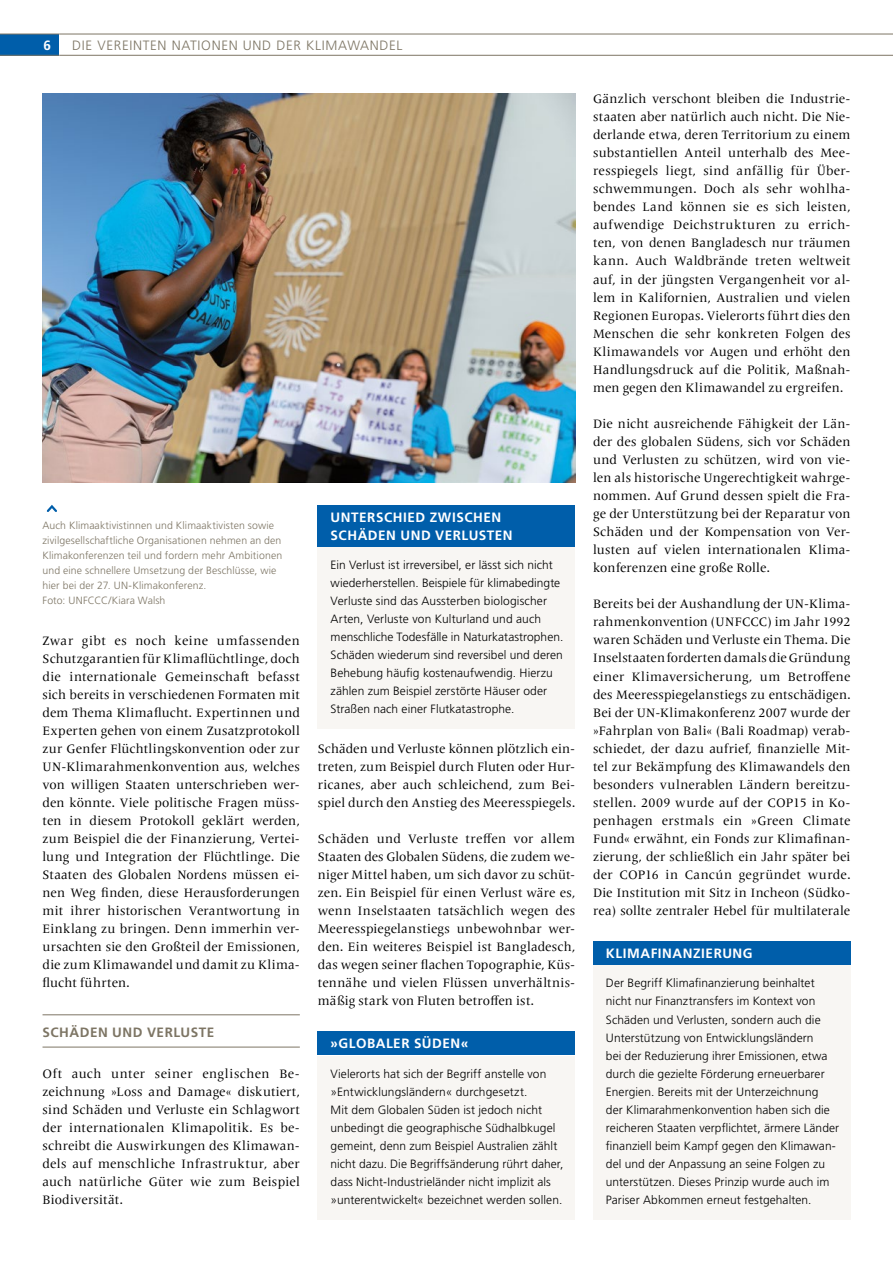
<style>
.page{position:relative;width:893px;height:1263px;background:#fff}
.page>*{position:absolute;margin:0;border:0;box-sizing:border-box;transform-origin:0 0}
.t1{font:700 13.5px/18px "Frutiger LT Std";letter-spacing:.04em;color:#fff}
.t2{font:300 13.5px "Frutiger LT Std";letter-spacing:.05em;color:#7d7564}
.t3{font:700 13.5px "Frutiger LT Std";letter-spacing:.04em;color:#7d7564}
.t4{font:12.75px/18px "Frutiger Serif LT Pro";letter-spacing:.01em;color:#000;text-align:justify}
.t5{font:300 12px/18px "Frutiger LT Std";letter-spacing:.005em;color:#000}
.t6{font:300 10.5px/15px "Frutiger LT Std";letter-spacing:.01em;color:#7d7564}
</style>
<div class="page">
<div style="left:0;top:34px;width:60px;height:21px;background:#005eaa"></div>
<hr style="left:0;top:34px;width:60px;height:1px;background:#7d7564">
<hr style="left:60px;top:34px;width:833px;height:1px;background:#7d7564">
<hr style="left:0;top:55px;width:60px;height:1px;background:#7d7564">
<hr style="left:60px;top:55px;width:833px;height:1px;background:#7d7564">
<hr style="left:43px;top:1014px;width:257px;height:1px;background:#7d7564">
<hr style="left:43px;top:1047px;width:257px;height:1px;background:#7d7564">
<div style="left:318px;top:505px;width:257px;height:42px;background:#005eaa"></div>
<div style="left:318px;top:547px;width:257px;height:182px;background:#f8f6f3"></div>
<div style="left:318px;top:1031px;width:257px;height:24px;background:#005eaa"></div>
<div style="left:318px;top:1056px;width:257px;height:164px;background:#f8f6f3"></div>
<img style="left:43px;top:94px;width:532px;height:388px">
<svg style="left:46px;top:505px;width:11px;height:7px"></svg>
<div style="left:593px;top:941px;width:257px;height:24px;background:#005eaa"></div>
<div style="left:593px;top:966px;width:257px;height:254px;background:#f8f6f3"></div>
<p class="t1" style="left:44px;top:36px;width:9px">6</p>
<p class="t2" style="left:72px;top:37px;width:332px">DIE VEREINTEN NATIONEN UND DER KLIMAWANDEL</p>
<p class="t6" style="left:43px;top:518px;width:241px">Auch Klimaaktivistinnen und Klimaaktivisten sowie zivilgesellschaftliche Organisationen nehmen an den Klimakonferenzen teil und fordern mehr Ambitionen und eine schnellere Umsetzung der Beschlüsse, wie hier bei der 27. UN-Klimakonferenz.<br>Foto: UNFCCC/Kiara Walsh</p>
<p class="t4" style="left:43px;top:631px;width:259px">Zwar gibt es noch keine umfassenden Schutzgarantien für Klimaflüchtlinge, doch die internationale Gemeinschaft befasst sich bereits in verschiedenen Formaten mit dem Thema Klimaflucht. Expertinnen und Experten gehen von einem Zusatzprotokoll zur Genfer Flüchtlingskonvention oder zur UN-Klimarahmenkonvention aus, welches von willigen Staaten unterschrieben wer&shy;den könnte. Viele politische Fragen müss&shy;ten in diesem Protokoll geklärt werden, zum Beispiel die der Finanzierung, Vertei&shy;lung und Integration der Flüchtlinge. Die Staaten des Globalen Nordens müssen ei&shy;nen Weg finden, diese Herausforderungen mit ihrer historischen Verantwortung in Einklang zu bringen. Denn immerhin ver&shy;ursachten sie den Großteil der Emissionen, die zum Klimawandel und damit zu Klima&shy;flucht führten.</p>
<p class="t3" style="left:43px;top:1024px;width:173px">SCHÄDEN UND VERLUSTE</p>
<p class="t4" style="left:43px;top:1064px;width:259px">Oft auch unter seiner englischen Be&shy;zeichnung »Loss and Damage« diskutiert, sind Schäden und Verluste ein Schlagwort der internationalen Klimapolitik. Es be&shy;schreibt die Auswirkungen des Klimawan&shy;dels auf menschliche Infrastruktur, aber auch natürliche Güter wie zum Beispiel Biodiversität.</p>
<p class="t1" style="left:331px;top:508px;width:184px">UNTERSCHIED ZWISCHEN<br>SCHÄDEN UND VERLUSTEN</p>
<p class="t5" style="left:331px;top:556px;width:234px">Ein Verlust ist irreversibel, er lässt sich nicht wiederherstellen. Beispiele für klimabedingte Verluste sind das Aussterben biologischer Arten, Verluste von Kulturland und auch menschliche Todesfälle in Naturkatastrophen.<br>Schäden wiederum sind reversibel und deren Behebung häufig kostenaufwendig. Hierzu zählen zum Beispiel zerstörte Häuser oder Straßen nach einer Flutkatastrophe.</p>
<p class="t4" style="left:318px;top:740px;width:259px">Schäden und Verluste können plötzlich ein&shy;treten, zum Beispiel durch Fluten oder Hur&shy;ricanes, aber auch schleichend, zum Bei&shy;spiel durch den Anstieg des Meeresspiegels.</p>
<p class="t4" style="left:318px;top:830px;width:259px">Schäden und Verluste treffen vor allem Staaten des Globalen Südens, die zudem we&shy;niger Mittel haben, um sich davor zu schüt&shy;zen. Ein Beispiel für einen Verlust wäre es, wenn Inselstaaten tatsächlich wegen des Meeresspiegelanstiegs unbewohnbar wer&shy;den. Ein weiteres Beispiel ist Bangladesch, das wegen seiner flachen Topographie, Küs&shy;tennähe und vielen Flüssen unverhältnis&shy;mäßig stark von Fluten betroffen ist.</p>
<p class="t1" style="left:331px;top:1034px;width:139px">»GLOBALER SÜDEN«</p>
<p class="t5" style="left:331px;top:1065px;width:234px">Vielerorts hat sich der Begriff anstelle von »Entwicklungsländern« durchgesetzt.<br>Mit dem Globalen Süden ist jedoch nicht unbedingt die geographische Südhalbkugel gemeint, denn zum Beispiel Australien zählt nicht dazu. Die Begriffsänderung rührt daher, dass Nicht-Industrieländer nicht implizit als »unterentwickelt« bezeichnet werden sollen.</p>
<p class="t4" style="left:593px;top:90px;width:259px">Gänzlich verschont bleiben die Industrie&shy;staaten aber natürlich auch nicht. Die Nie&shy;derlande etwa, deren Territorium zu einem substantiellen Anteil unterhalb des Mee&shy;resspiegels liegt, sind anfällig für Über&shy;schwemmungen. Doch als sehr wohlha&shy;bendes Land können sie es sich leisten, aufwendige Deichstrukturen zu errich&shy;ten, von denen Bangladesch nur träumen kann. Auch Waldbrände treten weltweit auf, in der jüngsten Vergangenheit vor al&shy;lem in Kalifornien, Australien und vielen Regionen Europas. Vielerorts führt dies den Menschen die sehr konkreten Folgen des Klimawandels vor Augen und erhöht den Handlungsdruck auf die Politik, Maßnah&shy;men gegen den Klimawandel zu ergreifen.</p>
<p class="t4" style="left:593px;top:415px;width:259px">Die nicht ausreichende Fähigkeit der Län&shy;der des globalen Südens, sich vor Schäden und Verlusten zu schützen, wird von vie&shy;len als historische Ungerechtigkeit wahrge&shy;nommen. Auf Grund dessen spielt die Fra&shy;ge der Unterstützung bei der Reparatur von Schäden und der Kompensation von Ver&shy;lusten auf vielen internationalen Klima&shy;konferenzen eine große Rolle.</p>
<p class="t4" style="left:593px;top:595px;width:259px">Bereits bei der Aushandlung der UN-Klima&shy;rahmenkonvention (UNFCCC) im Jahr 1992 waren Schäden und Verluste ein Thema. Die Inselstaaten forderten damals die Gründung einer Klimaversicherung, um Betroffene des Meeresspiegelanstiegs zu entschädigen.<br>Bei der UN-Klimakonferenz 2007 wurde der »Fahrplan von Bali« (Bali Roadmap) verab&shy;schiedet, der dazu aufrief, finanzielle Mit&shy;tel zur Bekämpfung des Klimawandels den besonders vulnerablen Ländern bereitzu&shy;stellen. 2009 wurde auf der COP15 in Ko&shy;penhagen erstmals ein »Green Climate Fund« erwähnt, ein Fonds zur Klimafinan&shy;zierung, der schließlich ein Jahr später bei der COP16 in Cancún gegründet wurde.<br>Die Institution mit Sitz in Incheon (Südko&shy;rea) sollte zentraler Hebel für multilaterale</p>
<p class="t1" style="left:606px;top:944px;width:148px">KLIMAFINANZIERUNG</p>
<p class="t5" style="left:606px;top:974px;width:235px">Der Begriff Klimafinanzierung beinhaltet nicht nur Finanztransfers im Kontext von Schäden und Verlusten, sondern auch die Unterstützung von Entwicklungsländern<br>bei der Reduzierung ihrer Emissionen, etwa durch die gezielte Förderung erneuerbarer Energien. Bereits mit der Unterzeichnung<br>der Klimarahmenkonvention haben sich die reicheren Staaten verpflichtet, ärmere Länder finanziell beim Kampf gegen den Klimawan&shy;del und der Anpassung an seine Folgen zu unterstützen. Dieses Prinzip wurde auch im Pariser Abkommen erneut festgehalten.</p>
</div>
